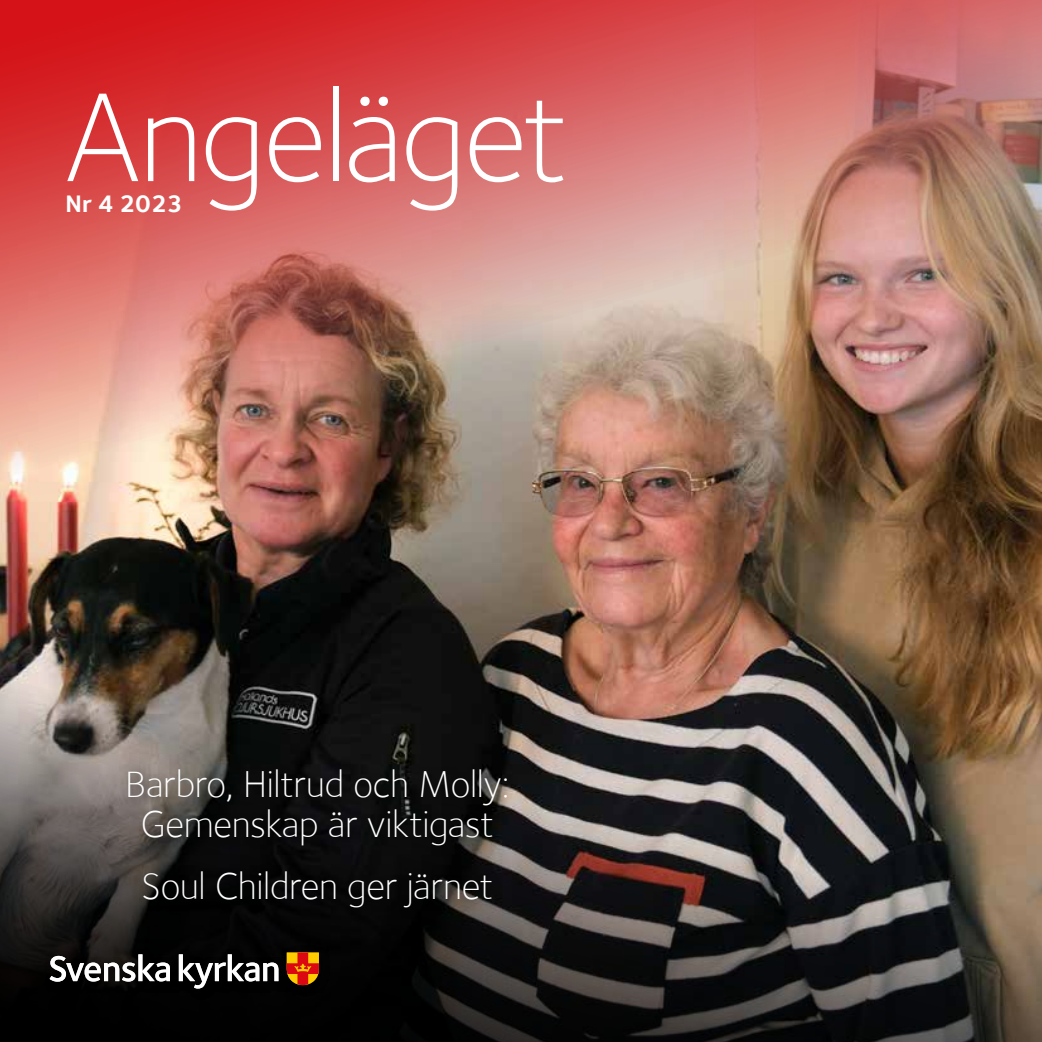
<style>
.page{position:relative;width:1042px;height:1042px;background:#fff}
.page>*{position:absolute;margin:0;border:0;box-sizing:border-box;transform-origin:0 0}
.t1{font:131.08px "Foundry Sterling Light OSF";letter-spacing:-.025em;color:#fff}
.t2{font:38.5px/40.4px "Foundry Sterling Light OSF";letter-spacing:-.01em;color:#fff;text-align:center}
.t3{font:700 24.5px "Foundry Sterling";color:#fff}
</style>
<div class="page">
<img style="left:0;top:0;width:1042px;height:566px">
<img style="left:0;top:566px;width:1042px;height:476px">
<div style="left:121px;top:763px;width:397px;height:157px;background:#000;opacity:.55"></div>
<div style="left:44px;top:945px;width:287px;height:55px;background:#000"></div>
<svg style="left:50px;top:954px;width:120px;height:27px"></svg>
<svg style="left:179px;top:954px;width:99px;height:34px"></svg>
<svg style="left:287px;top:952px;width:32px;height:33px"></svg>
<h1 class="t1" style="left:66px;top:62px;width:505px">Angeläget</h1>
<p class="t3" style="left:66px;top:189px;width:118px">Nr 4 2023</p>
<p class="t2" style="left:125px;top:763px;width:386px">Barbro, Hiltrud och Molly:<br>Gemenskap är viktigast</p>
<p class="t2" style="left:142px;top:866px;width:353px">Soul Children ger järnet</p>
</div>
